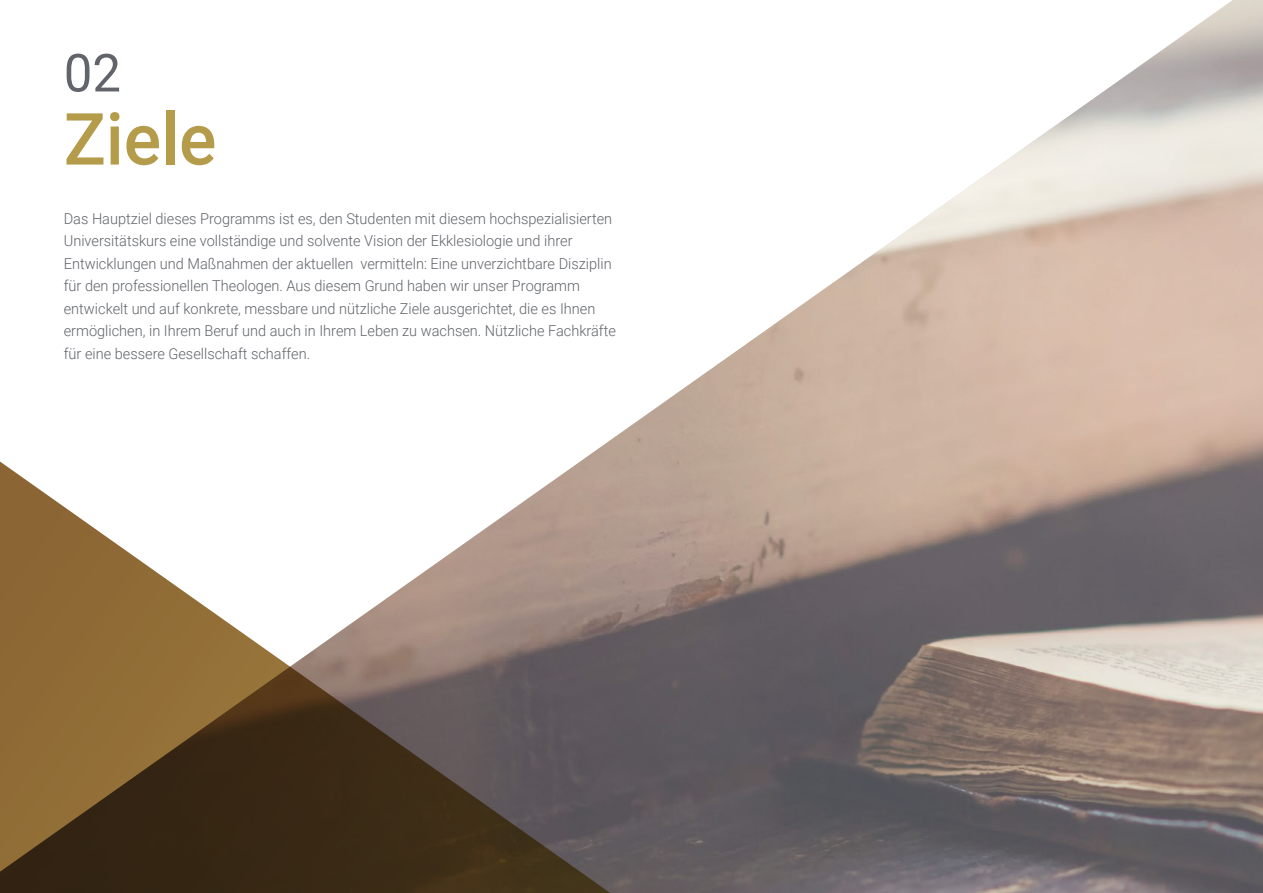
<style>
.page{position:relative;width:1263px;height:893px;background:#fff}
.page>*{position:absolute;margin:0;border:0;box-sizing:border-box;transform-origin:0 0}
.t1{font:500 72px "Roboto";color:#b49c4b}
.t2{font:52.5px "Roboto";color:#61646a}
.t3{font:300 15px/22.5px "Roboto";color:#61646a}
</style>
<div class="page">
<img style="left:602px;top:0;width:661px;height:893px">
<svg style="left:0;top:446px;width:640px;height:447px"></svg>
<h2 class="t2" style="left:64px;top:36px;width:59px">02</h2>
<h1 class="t1" style="left:64px;top:89px;width:154px">Ziele</h1>
<p class="t3" style="left:64px;top:207px;width:554px">Das Hauptziel dieses Programms ist es, den Studenten mit diesem hochspezialisierten Universitätskurs eine vollständige und solvente Vision der Ekklesiologie und ihrer Entwicklungen und Maßnahmen der aktuellen vermitteln: Eine unverzichtbare Disziplin für den professionellen Theologen. Aus diesem Grund haben wir unser Programm entwickelt und auf konkrete, messbare und nützliche Ziele ausgerichtet, die es Ihnen ermöglichen, in Ihrem Beruf und auch in Ihrem Leben zu wachsen. Nützliche Fachkräfte für eine bessere Gesellschaft schaffen.</p>
</div>
